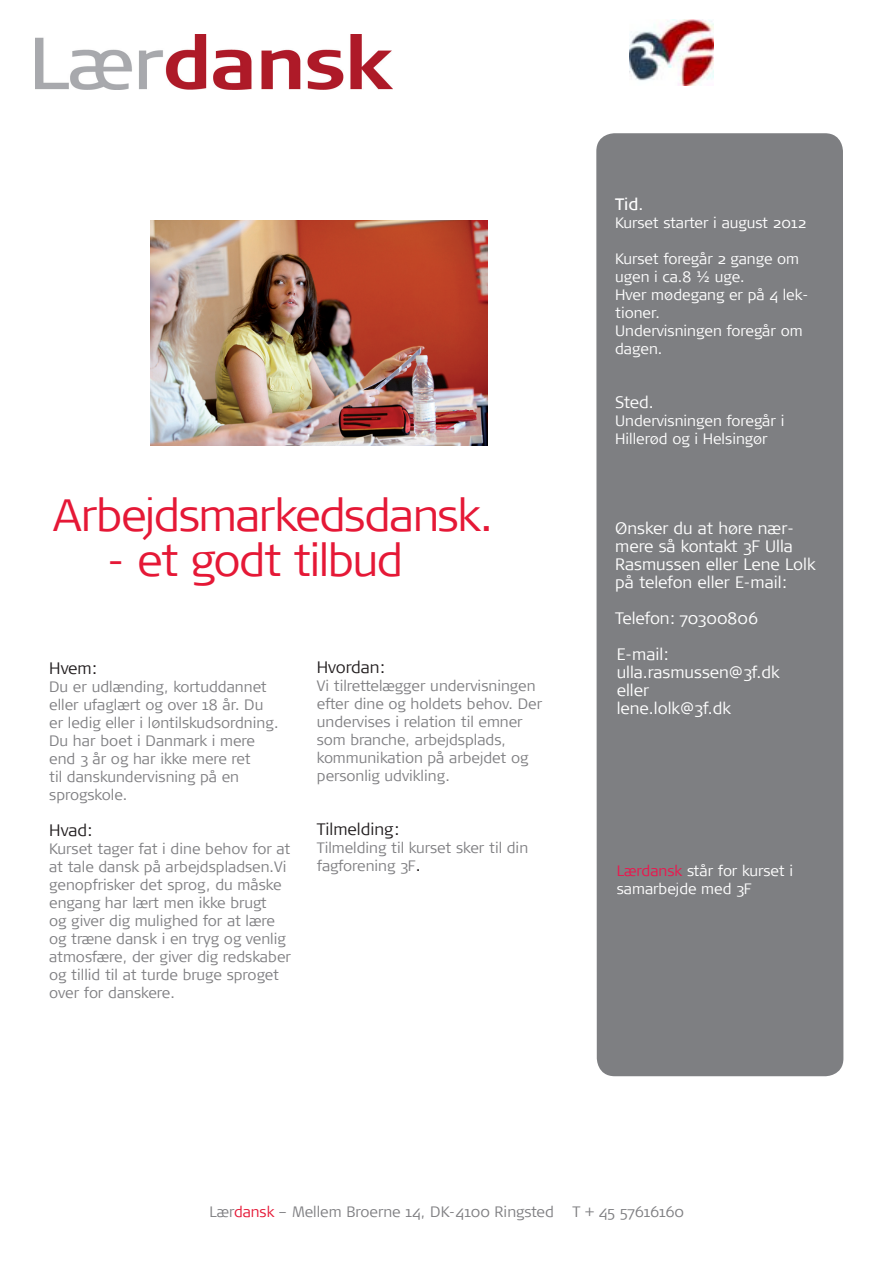
<style>
.page{position:relative;width:893px;height:1263px;background:#fff}
.page>*{position:absolute;margin:0;border:0;box-sizing:border-box;transform-origin:0 0}
.overskrift{font:300 45px "Signa Normal";letter-spacing:-.035em;color:#e51836}
.brød_højre{font:300 16.5px/18px "Signa Normal";color:#fff}
.t1{font:300 16.5px "Signa Normal";color:#231f20}
.brød_højre-2{font:16.5px "Signa Normal";color:#fff}
.t2{font:300 15px/18px "Signa Normal";color:#808083}
.brød_højre-3{font:300 15px/18px "Signa Normal";color:#fff}
.s1{font-size:16.5px;color:#231f20}
.s2{font-weight:300}
.s3{color:#ed154d}
.s4{color:#e51836}
</style>
<div class="page">
<img style="left:35px;top:34px;width:357px;height:56px">
<img style="left:151px;top:221px;width:336px;height:224px">
<img style="left:629px;top:20px;width:84px;height:66px">
<div style="left:596px;top:133px;width:247px;height:943px;background:#7e7f82"></div>
<p class="overskrift" style="left:53px;top:490px;width:442px">Arbejdsmarkedsdansk.</p>
<p class="overskrift" style="left:107px;top:535px;width:298px">- et godt tilbud</p>
<p class="t1" style="left:49px;top:659px;width:49px">Hvem:</p>
<p class="t2" style="left:49px;top:678px;width:231px">Du er udlænding, kortuddannet eller ufaglært og over 18 år. Du er ledig eller i løntilskudsordning.<br>Du har boet i Danmark i mere end 3 år og har ikke mere ret<br>til danskundervisning på en sprogskole.</p>
<p class="t1" style="left:49px;top:821px;width:45px">Hvad:</p>
<p class="t2" style="left:49px;top:840px;width:243px">Kurset tager fat i dine behov for at at tale dansk på arbejdspladsen.Vi genopfrisker det sprog, du måske engang har lært men ikke brugt<br>og giver dig mulighed for at lære og træne dansk i en tryg og venlig atmosfære, der giver dig redskaber og tillid til at turde bruge sproget over for danskere.</p>
<p class="t1" style="left:317px;top:658px;width:69px">Hvordan:</p>
<p class="t2" style="left:317px;top:676px;width:227px">Vi tilrettelægger undervisningen efter dine og holdets behov. Der undervises i relation til emner som branche, arbejdsplads, kommunikation på arbejdet og personlig udvikling.</p>
<p class="t1" style="left:317px;top:820px;width:84px">Tilmelding:</p>
<p class="t2" style="left:317px;top:838px;width:213px">Tilmelding til kurset sker til din fagforening 3F<span class="s1">.</span></p>
<p class="brød_højre-2" style="left:615px;top:194px;width:30px">Tid<span class="s2">.</span></p>
<p class="brød_højre-3" style="left:615px;top:214px;width:192px">Kurset starter i august 2012</p>
<p class="brød_højre-3" style="left:615px;top:250px;width:185px">Kurset foregår 2 gange om ugen i ca.8 ½ uge.</p>
<p class="brød_højre-3" style="left:615px;top:286px;width:195px">Hver mødegang er på 4 lek&shy;tioner.</p>
<p class="brød_højre-3" style="left:615px;top:322px;width:189px">Undervisningen foregår om dagen.</p>
<p class="brød_højre" style="left:615px;top:393px;width:40px">Sted.</p>
<p class="brød_højre-3" style="left:615px;top:412px;width:171px">Undervisningen foregår i</p>
<p class="brød_højre-3" style="left:615px;top:430px;width:154px">Hillerød og i Helsingør</p>
<p class="brød_højre" style="left:615px;top:519px;width:202px">Ønsker du at høre nær&shy;mere så kontakt 3F Ulla<br>Rasmussen eller Lene Lolk på telefon eller E-mail:</p>
<p class="brød_højre" style="left:615px;top:609px;width:144px">Telefon: 70300806</p>
<p class="brød_højre" style="left:617px;top:645px;width:165px">E-mail: ulla.rasmussen@3f.dk</p>
<p class="brød_højre" style="left:617px;top:681px;width:34px">eller</p>
<p class="brød_højre" style="left:617px;top:699px;width:116px">lene.lolk@3f.dk</p>
<p class="brød_højre-3" style="left:617px;top:862px;width:178px"><span class="s3">Lærdansk</span> står for kurset i samarbejde med 3F</p>
<p class="t2" style="left:209px;top:1203px;width:476px">Lær<span class="s4">dansk</span> – Mellem Broerne 14, DK-4100 Ringsted T + 45 57616160</p>
</div>
